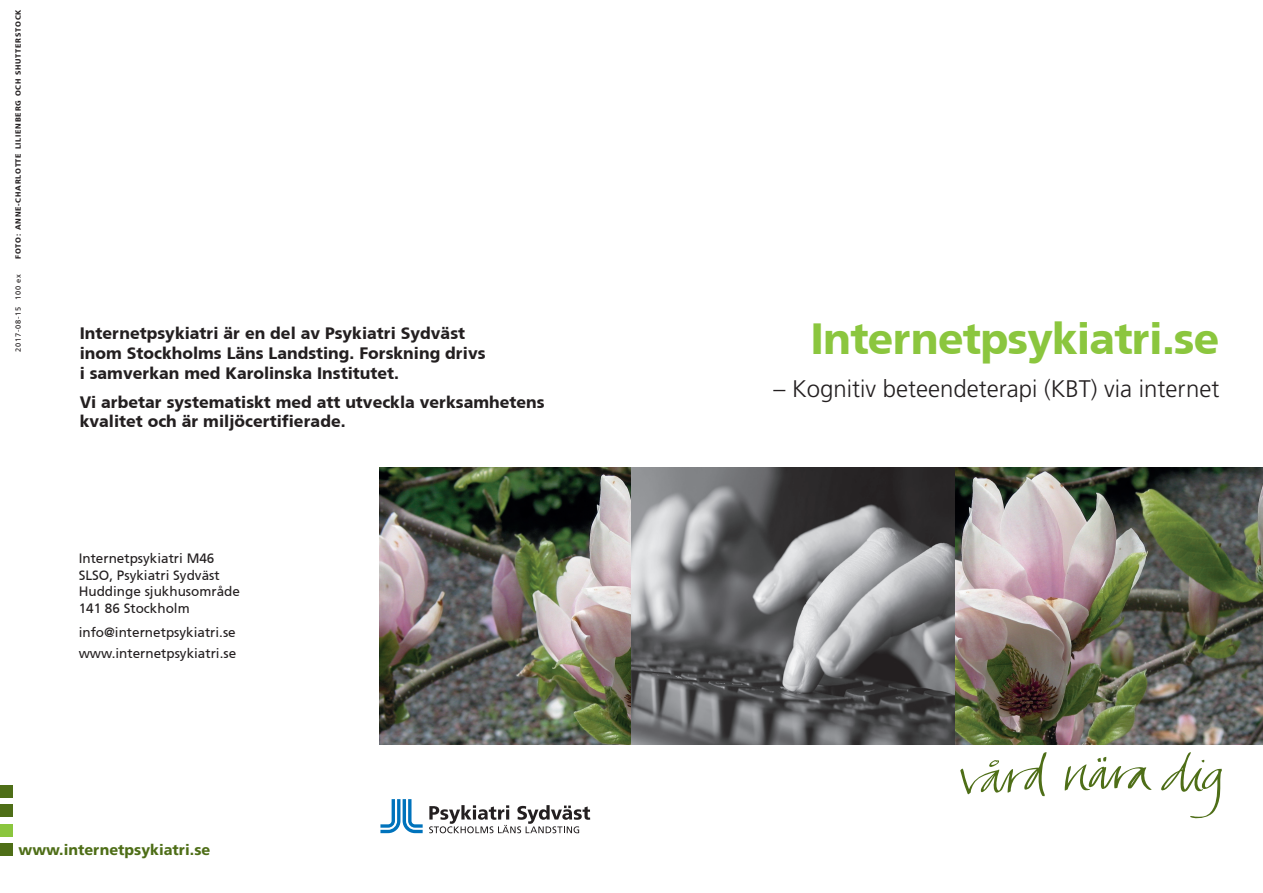
<style>
.page{position:relative;width:1263px;height:893px;background:#fff}
.page>*{position:absolute;margin:0;border:0;box-sizing:border-box;transform-origin:0 0}
.t1{font:43.5px "Frutiger SLL Heavy";letter-spacing:-.02em;color:#8bc63e}
.t2{font:300 24px "Frutiger SLLOTF";color:#231f20}
.t3{font:16.5px/19.8px "Frutiger SLL Heavy";color:#231f20}
.t4{font:800 15px "Frutiger SLLOTF";color:#4e6e17}
.t5{font:13.5px/16.5px "Frutiger SLL Roman";color:#231f20}
.t6{font:7.5px "Frutiger SLL Heavy";letter-spacing:.1em;color:#231f20}
.t7{font:7.5px "Frutiger SLL Roman";letter-spacing:.1em;color:#231f20}
</style>
<div class="page">
<div style="left:0;top:785px;width:13px;height:13px;background:#4e6e17"></div>
<div style="left:0;top:804px;width:13px;height:13px;background:#4e6e17"></div>
<div style="left:0;top:824px;width:13px;height:12px;background:#8bc63e"></div>
<div style="left:0;top:843px;width:13px;height:12px;background:#4e6e17"></div>
<img style="left:379px;top:468px;width:573px;height:276px">
<img style="left:952px;top:468px;width:311px;height:276px">
<svg style="left:1161px;top:752px;width:61px;height:67px"></svg>
<svg style="left:1065px;top:757px;width:87px;height:34px"></svg>
<svg style="left:960px;top:752px;width:86px;height:44px"></svg>
<svg style="left:380px;top:799px;width:43px;height:34px"></svg>
<svg style="left:429px;top:805px;width:161px;height:28px"></svg>
<p class="t6" style="left:14px;top:259px;width:251px;rotate:-90deg">FOTO: ANNE-CHARLOTTE LILIENBERG OCH SHUTTERSTOCK</p>
<p class="t7" style="left:14px;top:352px;width:79px;rotate:-90deg">2017-08-15 100 ex</p>
<p class="t3" style="left:80px;top:323px;width:407px">Internetpsykiatri är en del av Psykiatri Sydväst inom Stockholms Läns Landsting. Forskning drivs i samverkan med Karolinska Institutet.</p>
<p class="t3" style="left:80px;top:392px;width:466px">Vi arbetar systematiskt med att utveckla verksamhetens kvalitet och är miljöcertifierade.</p>
<p class="t5" style="left:79px;top:550px;width:163px">Internetpsykiatri M46<br>SLSO, Psykiatri Sydväst<br>Huddinge sjukhusområde<br>141 86 Stockholm</p>
<p class="t5" style="left:79px;top:621px;width:159px;line-height:21.6px">info@internetpsykiatri.se www.internetpsykiatri.se</p>
<p class="t4" style="left:19px;top:841px;width:193px">www.internetpsykiatri.se</p>
<h1 class="t1" style="left:810px;top:313px;width:410px">Internetpsykiatri.se</h1>
<h2 class="t2" style="left:773px;top:375px;width:447px">– Kognitiv beteendeterapi (KBT) via internet</h2>
</div>
